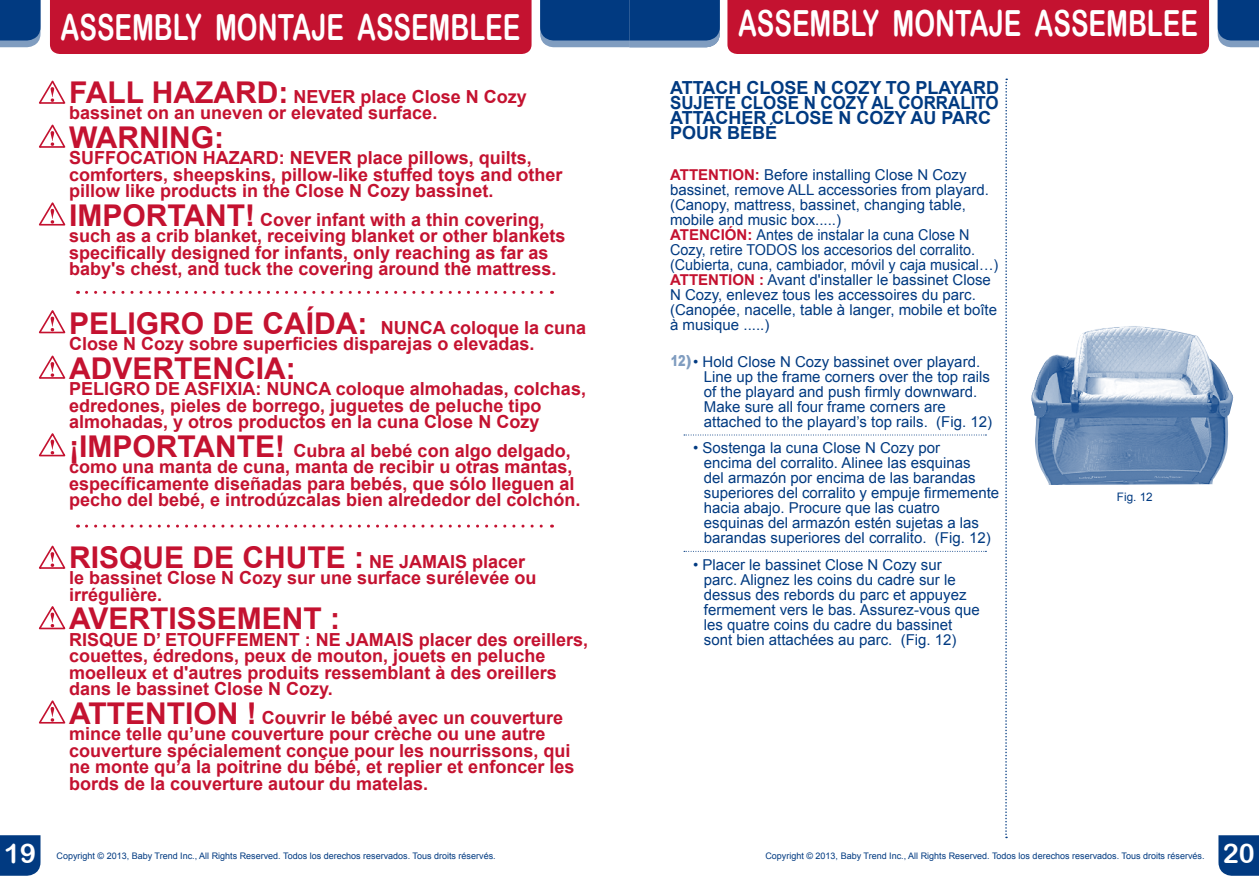
<style>
.page{position:relative;width:1259px;height:893px;background:#fff}
.page>*{position:absolute;margin:0;border:0;box-sizing:border-box;transform-origin:0 0}
.t1{font:36px "Arial Rounded MT Bold";color:#fff;scale:.73 1}
.t2{font:700 30px "Arial";color:#c41230}
.t3{font:27px "Arial Rounded MT Bold";color:#fff}
.t4{font:700 18px/16.5px "Arial";color:#c41230}
.t5{font:700 18px/15px "Arial";color:#013a81}
.t6{font:700 18px "Arial";color:#013a81;scale:.94 1}
.t7{font:15px/15px "Arial";color:#013a81}
.t8{font:11.7px "Arial";color:#013a81}
.t9{font:9px "Arial";color:#013a81}
.s1{font-size:30px}
.s2{font-size:18px}
.s3{font-weight:700;color:#c41230}
.s4{font-weight:900;color:#809dc0}
</style>
<div class="page">
<div style="left:0;top:835px;width:40px;height:41px;background:#013a81"></div>
<svg style="left:1218px;top:835px;width:41px;height:41px;background:#0c4386"></svg>
<svg style="left:0;top:0;width:40px;height:47px;background:#164a8b"></svg>
<div style="left:50px;top:0;width:481px;height:54px;background:#c41230"></div>
<div style="left:727px;top:0;width:482px;height:54px;background:#c41230"></div>
<svg style="left:540px;top:0;width:180px;height:47px;background:#14498a"></svg>
<svg style="left:1217px;top:0;width:42px;height:47px;background:#1a4d8d"></svg>
<svg style="left:684px;top:435px;width:302px;height:1px"></svg>
<svg style="left:684px;top:551px;width:302px;height:1px"></svg>
<svg style="left:1005px;top:79px;width:2px;height:759px"></svg>
<img style="left:1031px;top:326px;width:202px;height:159px">
<svg style="left:39px;top:80px;width:27px;height:24px"></svg>
<svg style="left:38px;top:310px;width:28px;height:24px"></svg>
<svg style="left:39px;top:545px;width:27px;height:24px"></svg>
<svg style="left:39px;top:124px;width:27px;height:24px"></svg>
<svg style="left:39px;top:355px;width:27px;height:24px"></svg>
<svg style="left:38px;top:606px;width:28px;height:24px"></svg>
<svg style="left:39px;top:202px;width:27px;height:24px"></svg>
<svg style="left:38px;top:433px;width:28px;height:24px"></svg>
<svg style="left:39px;top:700px;width:27px;height:24px"></svg>
<svg style="left:86px;top:291px;width:466px;height:3px"></svg>
<svg style="left:86px;top:525px;width:466px;height:3px"></svg>
<h1 class="t1" style="left:61px;top:6px;width:631px">ASSEMBLY MONTAJE ASSEMBLEE</h1>
<h1 class="t1" style="left:738px;top:2px;width:631px">ASSEMBLY MONTAJE ASSEMBLEE</h1>
<p class="t4" style="left:69px;top:89px;width:459px"><span class="s1">FALL HAZARD:</span> NEVER place Close N Cozy bassinet on an uneven or elevated surface.</p>
<h2 class="t2" style="left:69px;top:118px;width:156px">WARNING:</h2>
<p class="t4" style="left:69px;top:150px;width:495px">SUFFOCATION HAZARD: NEVER place pillows, quilts, comforters, sheepskins, pillow-like stuffed toys and other pillow like products in the Close N Cozy bassinet.</p>
<p class="t4" style="left:69px;top:212px;width:498px"><span class="s1">IMPORTANT!</span> Cover infant with a thin covering, such as a crib blanket, receiving blanket or other blankets specifically designed for infants, only reaching as far as baby's chest, and tuck the covering around the mattress.</p>
<h2 class="t2" style="left:69px;top:304px;width:339px">PELIGRO DE CAÍDA: <span class="s2">Nunca</span></h2>
<p class="t4" style="left:69px;top:320px;width:519px;text-indent:381px">coloque la cuna<br>Close N Cozy sobre superficies disparejas o elevadas.</p>
<h2 class="t2" style="left:69px;top:349px;width:228px">ADVERTENCIA:</h2>
<p class="t4" style="left:69px;top:381px;width:518px">PELIGRO DE ASFIXIA: NUNCA coloque almohadas, colchas, edredones, pieles de borrego, juguetes de peluche tipo almohadas, y otros productos en la cuna Close N Cozy</p>
<p class="t4" style="left:69px;top:443px;width:513px"><span class="s1">¡IMPORTANTE!</span> Cubra al bebé con algo delgado, como una manta de cuna, manta de recibir u otras mantas, específicamente diseñadas para bebés, que sólo lleguen al pecho del bebé, e introdúzcalas bien alrededor del colchón.</p>
<h2 class="t2" style="left:69px;top:538px;width:458px">RISQUE DE CHUTE : <span class="s2">NE JAMAIS placer</span></h2>
<p class="t4" style="left:69px;top:570px;width:469px">le bassinet Close N Cozy sur une surface surélevée ou irrégulière.</p>
<h2 class="t2" style="left:69px;top:599px;width:273px">AVERTISSEMENT :</h2>
<p class="t4" style="left:69px;top:632px;width:520px">RISQUE D’ ETOUFFEMENT : NE JAMAIS placer des oreillers, couettes, édredons, peux de mouton, jouets en peluche moelleux et d'autres produits ressemblant à des oreillers dans le bassinet Close N Cozy.</p>
<p class="t4" style="left:69px;top:710px;width:507px"><span class="s1">ATTENTION !</span> Couvrir le bébé avec un couverture mince telle qu’une couverture pour crèche ou une autre couverture spécialement conçue pour les nourrissons, qui ne monte qu’a la poitrine du bébé, et replier et enfoncer les bords de la couverture autour du matelas.</p>
<p class="t5" style="left:670px;top:81px;width:331px">ATTACH CLOSE N COZY TO PLAYARD<br>Sujete</p>
<p class="t6" style="left:740px;top:91px;width:26px">Close</p>
<p class="t6" style="left:803px;top:91px;width:114px">N Cozy al corralito</p>
<p class="t5" style="left:670px;top:111px;width:25px">Attacher</p>
<p class="t5" style="left:771px;top:111px;width:26px">Close</p>
<p class="t5" style="left:838px;top:111px;width:116px">N Cozy au parc</p>
<p class="t5" style="left:670px;top:126px;width:14px">pour</p>
<p class="t5" style="left:727px;top:126px;width:52px">bébé</p>
<p class="t7" style="left:670px;top:168px;width:330px"><span class="s3">ATTENTION:</span> Before installing Close N Cozy bassinet, remove ALL accessories from playard. (Canopy, mattress, bassinet, changing table, mobile and music box.....)<br><span class="s3">ATENCIÓN:</span> Antes de instalar la cuna Close N Cozy, retire TODOS los accesorios del corralito. (Cubierta, cuna, cambiador, móvil y caja musical…)<br><span class="s3">ATTENTION :</span> Avant d'installer le bassinet Close N Cozy, enlevez tous les accessoires du parc. (Canopée, nacelle, table à langer, mobile et boîte à musique .....)</p>
<p class="t7" style="left:704px;top:354px;width:290px;text-indent:-33px"><span class="s4">12)</span>• Hold Close N Cozy bassinet over playard.<br>Line up the frame corners over the top rails of the playard and push firmly downward.<br>Make sure all four frame corners are attached to the playard’s top rails. (Fig. 12)</p>
<p class="t7" style="left:704px;top:441px;width:297px;text-indent:-11px">• Sostenga la cuna Close N Cozy por<br>encima del corralito. Alinee las esquinas<br>del armazón por encima de las barandas superiores del corralito y empuje firmemente hacia abajo. Procure que las cuatro esquinas del armazón estén sujetas a las barandas superiores del corralito. (Fig. 12)</p>
<p class="t7" style="left:704px;top:557px;width:277px;text-indent:-11px">• Placer le bassinet Close N Cozy sur<br>parc. Alignez les coins du cadre sur le dessus des rebords du parc et appuyez fermement vers le bas. Assurez-vous que les quatre coins du cadre du bassinet sont bien attachées au parc. (Fig. 12)</p>
<p class="t8" style="left:1117px;top:489px;width:37px">Fig. 12</p>
<h3 class="t3" style="left:4px;top:838px;width:34px">19</h3>
<p class="t9" style="left:57px;top:850px;width:441px">Copyright © 2013, Baby Trend Inc., All Rights Reserved. Todos los derechos reservados. Tous droits réservés.</p>
<p class="t9" style="left:765px;top:850px;width:441px">Copyright © 2013, Baby Trend Inc., All Rights Reserved. Todos los derechos reservados. Tous droits réservés.</p>
<h3 class="t3" style="left:1222px;top:838px;width:34px">20</h3>
</div>
